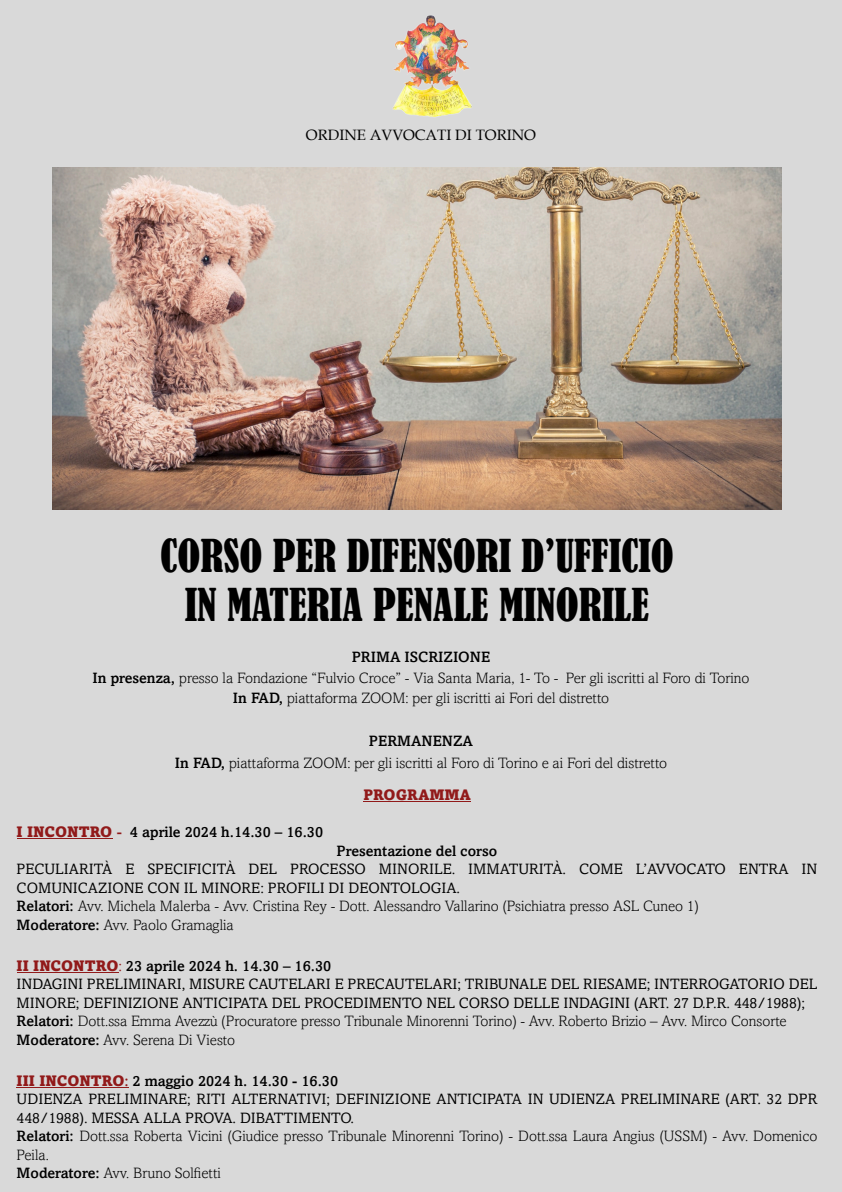
<style>
.page{position:relative;width:842px;height:1192px;background:#d9d9d9}
.page>*{position:absolute;margin:0;border:0;box-sizing:border-box;transform-origin:0 0}
.t1{font:condensed 42.5px/48.5px "Bernard";color:#000;text-align:center}
.t2{font:15px/18.5px "Amasis MT Pro";color:#000}
.t3{font:300 15px/20.8px "Amasis MT Pro";color:#000;text-align:center}
.t4{font:500 15px "Amasis MT Pro";color:#000}
.t5{font:15px "Book Antiqua";color:#000}
.t6{font:900 15px "Amasis MT Pro";color:#911a1a}
.s1{font-weight:500}
.s2{font-weight:900;color:#911a1a}
.s3{color:#911a1a}
.s4{font-weight:300}
.s5{font-weight:500;color:#911a1a}
</style>
<div class="page">
<img style="left:53px;top:168px;width:728px;height:341px">
<img style="left:393px;top:15px;width:79px;height:102px">
<hr style="left:363px;top:802px;width:108px;height:1px;background:#911a1a">
<hr style="left:17px;top:839px;width:95px;height:1px;background:#911a1a">
<hr style="left:17px;top:972px;width:101px;height:1px;background:#911a1a">
<hr style="left:17px;top:1087px;width:112px;height:1px;background:#911a1a">
<p class="t5" style="left:306px;top:130px;width:231px">ORDINE AVVOCATI DI TORINO</p>
<h1 class="t1" style="left:160px;top:534px;width:515px">CORSO PER DIFENSORI D’UFFICIO<br>IN MATERIA PENALE MINORILE</h1>
<p class="t3" style="left:93px;top:648px;width:658px"><span class="s1">PRIMA ISCRIZIONE<br>In presenza,</span> presso la Fondazione “Fulvio Croce” - Via Santa Maria, 1- To - Per gli iscritti al Foro di Torino<br><span class="s1">In FAD,</span> piattaforma ZOOM: per gli iscritti ai Fori del distretto</p>
<p class="t3" style="left:175px;top:731px;width:493px;line-height:21.8px"><span class="s1">PERMANENZA<br>In FAD,</span> piattaforma ZOOM: per gli iscritti al Foro di Torino e ai Fori del distretto</p>
<p class="t4" style="left:17px;top:826px;width:308px"><span class="s2">I INCONTRO</span> <span class="s3">-</span> 4 aprile 2024 h.14.30 – 16.30</p>
<p class="t6" style="left:363px;top:789px;width:109px">PROGRAMMA</p>
<p class="t4" style="left:337px;top:844px;width:162px">Presentazione del corso</p>
<p class="t2" style="left:17px;top:861px;width:802px">PECULIARITÀ E SPECIFICITÀ DEL PROCESSO MINORILE. IMMATURITÀ. COME L’AVVOCATO ENTRA IN COMUNICAZIONE CON IL MINORE: PROFILI DI DEONTOLOGIA.<br><span class="s1">Relatori:</span> <span class="s4">Avv. Michela Malerba - Avv. Cristina Rey - Dott. Alessandro Vallarino (Psichiatra presso ASL Cuneo 1)<br></span><span class="s1">Moderatore:</span> <span class="s4">Avv. Paolo Gramaglia</span></p>
<p class="t2" style="left:17px;top:958px;width:802px"><span class="s2">II INCONTRO</span><span class="s3">:</span> <span class="s1">23 aprile 2024 h. 14.30 – 16.30<br></span>INDAGINI PRELIMINARI, MISURE CAUTELARI E PRECAUTELARI; TRIBUNALE DEL RIESAME; INTERROGATORIO DEL MINORE; DEFINIZIONE ANTICIPATA DEL PROCEDIMENTO NEL CORSO DELLE INDAGINI (ART. 27 D.P.R. 448/1988); <span class="s1">Relatori:</span> <span class="s4">Dott.ssa Emma Avezzù (Procuratore presso Tribunale Minorenni Torino) - Avv. Roberto Brizio – Avv. Mirco Consorte </span><span class="s1">Moderatore:</span> <span class="s4">Avv. Serena Di Viesto</span></p>
<p class="t2" style="left:17px;top:1073px;width:802px"><span class="s2">III INCONTRO</span><span class="s5">:</span> <span class="s1">2 maggio 2024 h. 14.30 - 16.30<br></span>UDIENZA PRELIMINARE; RITI ALTERNATIVI; DEFINIZIONE ANTICIPATA IN UDIENZA PRELIMINARE (ART. 32 DPR 448/1988). MESSA ALLA PROVA. DIBATTIMENTO.<br><span class="s1">Relatori:</span> <span class="s4">Dott.ssa Roberta Vicini (Giudice presso Tribunale Minorenni Torino) - Dott.ssa Laura Angius (USSM) - Avv. Domenico Peila.<br></span><span class="s1">Moderatore:</span> <span class="s4">Avv. Bruno Solfietti</span></p>
</div>
